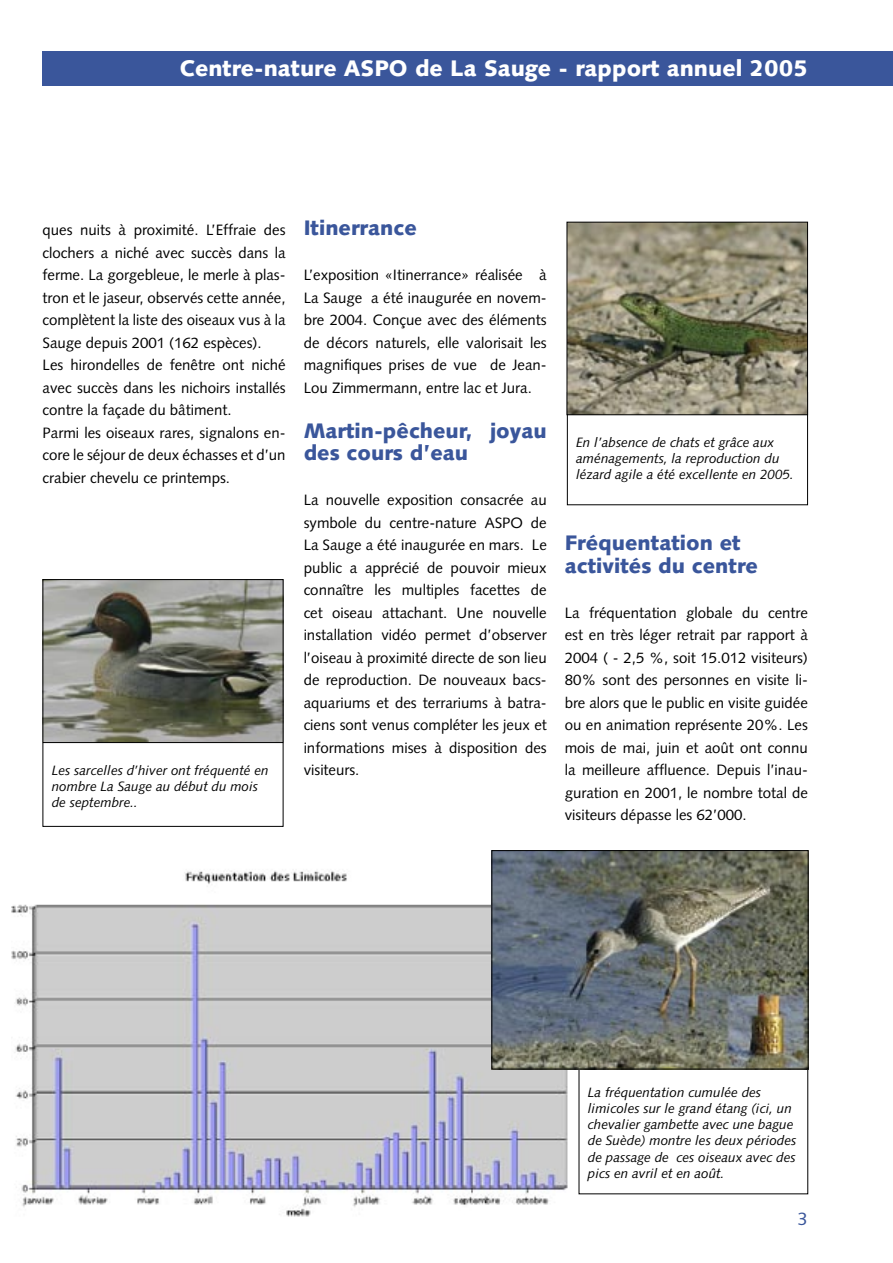
<style>
.page{position:relative;width:893px;height:1263px;background:#fff}
.page>*{position:absolute;margin:0;border:0;box-sizing:border-box;transform-origin:0 0}
.t1{font:900 22.5px "Syntax";color:#fff}
.Titres{font:900 21px "Syntax";color:#3a569b}
.Texte_courant{font:900 21px/22.5px "Syntax";color:#3a569b}
.t2{font:18px "Syntax";color:#3a569b}
.Texte_courant-2{font:15px/22.5px "Syntax";color:#000;text-align:justify}
.Légendes{font:italic 13.5px/16.2px "Syntax";color:#000}
</style>
<div class="page">
<div style="left:43px;top:51px;width:850px;height:34px;background:#3a569b"></div>
<div style="left:579px;top:1068px;width:229px;height:126px;border:1px solid #000"></div>
<div style="left:567px;top:392px;width:241px;height:113px;border:1px solid #000"></div>
<img style="left:569px;top:224px;width:237px;height:189px">
<div style="left:567px;top:222px;width:241px;height:193px;border:1px solid #000"></div>
<div style="left:43px;top:729px;width:240px;height:98px;border:1px solid #000"></div>
<img style="left:45px;top:581px;width:236px;height:160px">
<div style="left:43px;top:579px;width:240px;height:164px;border:1px solid #000"></div>
<img style="left:11px;top:871px;width:566px;height:346px">
<img style="left:493px;top:852px;width:313px;height:215px">
<div style="left:491px;top:850px;width:317px;height:219px;border:1px solid #000"></div>
<p class="t1" style="left:180px;top:55px;width:629px">Centre-nature ASPO de La Sauge - rapport annuel 2005</p>
<p class="Texte_courant-2" style="left:43px;top:219px;width:245px">ques nuits à proximité. L’Effraie des clochers a niché avec succès dans la ferme. La gorgebleue, le merle à plas&shy;tron et le jaseur, observés cette année, complètent la liste des oiseaux vus à la Sauge depuis 2001 (162 espèces).</p>
<p class="Texte_courant-2" style="left:43px;top:354px;width:245px">Les hirondelles de fenêtre ont niché avec succès dans les nichoirs installés contre la façade du bâtiment.</p>
<p class="Texte_courant-2" style="left:43px;top:421px;width:245px">Parmi les oiseaux rares, signalons en&shy;core le séjour de deux échasses et d’un crabier chevelu ce printemps.</p>
<p class="Légendes" style="left:52px;top:762px;width:218px">Les sarcelles d’hiver ont fréquenté en nombre La Sauge au début du mois de septembre..</p>
<p class="Titres" style="left:304px;top:215px;width:115px">Itinerrance</p>
<p class="Texte_courant-2" style="left:304px;top:264px;width:245px">L’exposition «Itinerrance» réalisée à La Sauge a été inaugurée en novem&shy;bre 2004. Conçue avec des éléments de décors naturels, elle valorisait les magnifiques prises de vue de Jean-Lou Zimmermann, entre lac et Jura.</p>
<p class="Texte_courant" style="left:304px;top:419px;width:245px">Martin-pêcheur, joyau des cours d’eau</p>
<p class="Texte_courant-2" style="left:304px;top:489px;width:245px">La nouvelle exposition consacrée au symbole du centre-nature ASPO de La Sauge a été inaugurée en mars. Le public a apprécié de pouvoir mieux connaître les multiples facettes de cet oiseau attachant. Une nouvelle installation vidéo permet d’observer l’oiseau à proximité directe de son lieu de reproduction. De nouveaux bacs&shy;aquariums et des terrariums à batra&shy;ciens sont venus compléter les jeux et informations mises à disposition des visiteurs.</p>
<p class="Légendes" style="left:576px;top:434px;width:219px">En l’absence de chats et grâce aux aménagements, la reproduction du lézard agile a été excellente en 2005.</p>
<p class="Titres" style="left:565px;top:530px;width:177px">Fréquentation et</p>
<p class="Titres" style="left:565px;top:553px;width:195px">activités du centre</p>
<p class="Texte_courant-2" style="left:565px;top:601px;width:245px">La fréquentation globale du centre est en très léger retrait par rapport à 2004 ( - 2,5 %, soit 15.012 visiteurs)<br>80% sont des personnes en visite li&shy;bre alors que le public en visite guidée ou en animation représente 20%. Les mois de mai, juin et août ont connu la meilleure affluence. Depuis l’inau&shy;guration en 2001, le nombre total de visiteurs dépasse les 62’000.</p>
<p class="Légendes" style="left:588px;top:1084px;width:210px">La fréquentation cumulée des limicoles sur le grand étang (ici, un chevalier gambette avec une bague de Suède) montre les deux périodes de passage de ces oiseaux avec des pics en avril et en août.</p>
<p class="t2" style="left:798px;top:1208px;width:12px">3</p>
</div>
